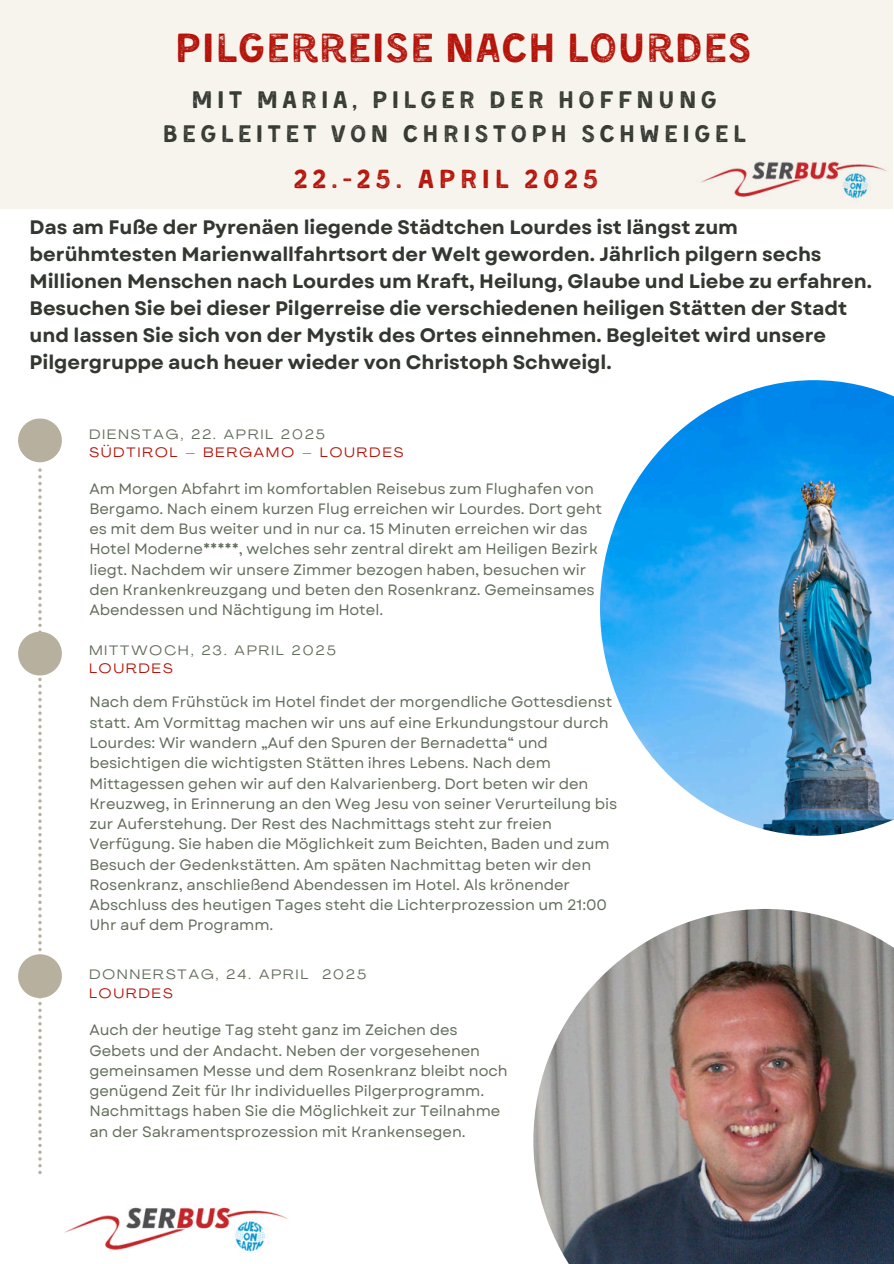
<style>
.page{position:relative;width:894px;height:1264px;background:#fff}
.page>*{position:absolute;margin:0;border:0;box-sizing:border-box;transform-origin:0 0}
.t1{font:42px "Kent 4 F Printed";color:#b51208}
.t2{font:27px "Kent 4 F Printed";letter-spacing:.155em;color:#b51208}
.t3{font:24.75px/33.8px "Kent 4 F Printed";letter-spacing:.155em;color:#32372f;text-align:center}
.t4{font:700 19.5px/27px "Garet";letter-spacing:-.005em;color:#32372f}
.t5{font:15px/20.2px "Garet";letter-spacing:-.005em;color:#616d5b}
.t6{font:expanded 13.5px "Agrandir";letter-spacing:.155em;color:#616d5b}
.t7{font:expanded 13.5px "Agrandir";letter-spacing:.155em;color:#b51208}
</style>
<div class="page">
<svg style="left:18px;top:418px;width:44px;height:44px"></svg>
<div style="left:0;top:0;width:893px;height:208px;background:#f7f4ee"></div>
<img style="left:64px;top:1207px;width:224px;height:45px">
<img style="left:533px;top:909px;width:360px;height:354px">
<img style="left:600px;top:380px;width:293px;height:455px">
<svg style="left:18px;top:468px;width:44px;height:706px"></svg>
<img style="left:701px;top:161px;width:186px;height:38px">
<h1 class="t1" style="left:175px;top:24px;width:578px">PILGERREISE NACH LOURDES</h1>
<h3 class="t3" style="left:162px;top:83px;width:584px">MIT MARIA, PILGER DER HOFFNUNG<br>BEGLEITET VON CHRISTOPH SCHWEIGEL</h3>
<h2 class="t2" style="left:293px;top:163px;width:306px">22.-25. APRIL 2025</h2>
<p class="t4" style="left:30px;top:214px;width:843px">Das am Fuße der Pyrenäen liegende Städtchen Lourdes ist längst zum berühmtesten Marienwallfahrtsort der Welt geworden. Jährlich pilgern sechs Millionen Menschen nach Lourdes um Kraft, Heilung, Glaube und Liebe zu erfahren.<br>Besuchen Sie bei dieser Pilgerreise die verschiedenen heiligen Stätten der Stadt und lassen Sie sich von der Mystik des Ortes einnehmen. Begleitet wird unsere Pilgergruppe auch heuer wieder von Christoph Schweigl.</p>
<p class="t6" style="left:89px;top:425px;width:237px">DIENSTAG, 22. APRIL 2025</p>
<p class="t7" style="left:89px;top:443px;width:315px">SÜDTIROL – BERGAMO – LOURDES</p>
<p class="t5" style="left:89px;top:478px;width:514px">Am Morgen Abfahrt im komfortablen Reisebus zum Flughafen von Bergamo. Nach einem kurzen Flug erreichen wir Lourdes. Dort geht es mit dem Bus weiter und in nur ca. 15 Minuten erreichen wir das Hotel Moderne*****, welches sehr zentral direkt am Heiligen Bezirk liegt. Nachdem wir unsere Zimmer bezogen haben, besuchen wir den Krankenkreuzgang und beten den Rosenkranz. Gemeinsames Abendessen und Nächtigung im Hotel.</p>
<p class="t6" style="left:89px;top:641px;width:248px">MITTWOCH, 23. APRIL 2025</p>
<p class="t7" style="left:89px;top:659px;width:85px">LOURDES</p>
<p class="t5" style="left:89px;top:692px;width:529px">Nach dem Frühstück im Hotel findet der morgendliche Gottesdienst statt. Am Vormittag machen wir uns auf eine Erkundungstour durch Lourdes: Wir wandern „Auf den Spuren der Bernadetta“ und besichtigen die wichtigsten Stätten ihres Lebens. Nach dem Mittagessen gehen wir auf den Kalvarienberg. Dort beten wir den Kreuzweg, in Erinnerung an den Weg Jesu von seiner Verurteilung bis zur Auferstehung. Der Rest des Nachmittags steht zur freien Verfügung. Sie haben die Möglichkeit zum Beichten, Baden und zum Besuch der Gedenkstätten. Am späten Nachmittag beten wir den Rosenkranz, anschließend Abendessen im Hotel. Als krönender Abschluss des heutigen Tages steht die Lichterprozession um 21:00<br>Uhr auf dem Programm.</p>
<p class="t6" style="left:89px;top:966px;width:278px">DONNERSTAG, 24. APRIL 2025</p>
<p class="t7" style="left:89px;top:984px;width:85px">LOURDES</p>
<p class="t5" style="left:89px;top:1020px;width:420px">Auch der heutige Tag steht ganz im Zeichen des Gebets und der Andacht. Neben der vorgesehenen gemeinsamen Messe und dem Rosenkranz bleibt noch genügend Zeit für Ihr individuelles Pilgerprogramm.<br>Nachmittags haben Sie die Möglichkeit zur Teilnahme an der Sakramentsprozession mit Krankensegen.</p>
</div>
